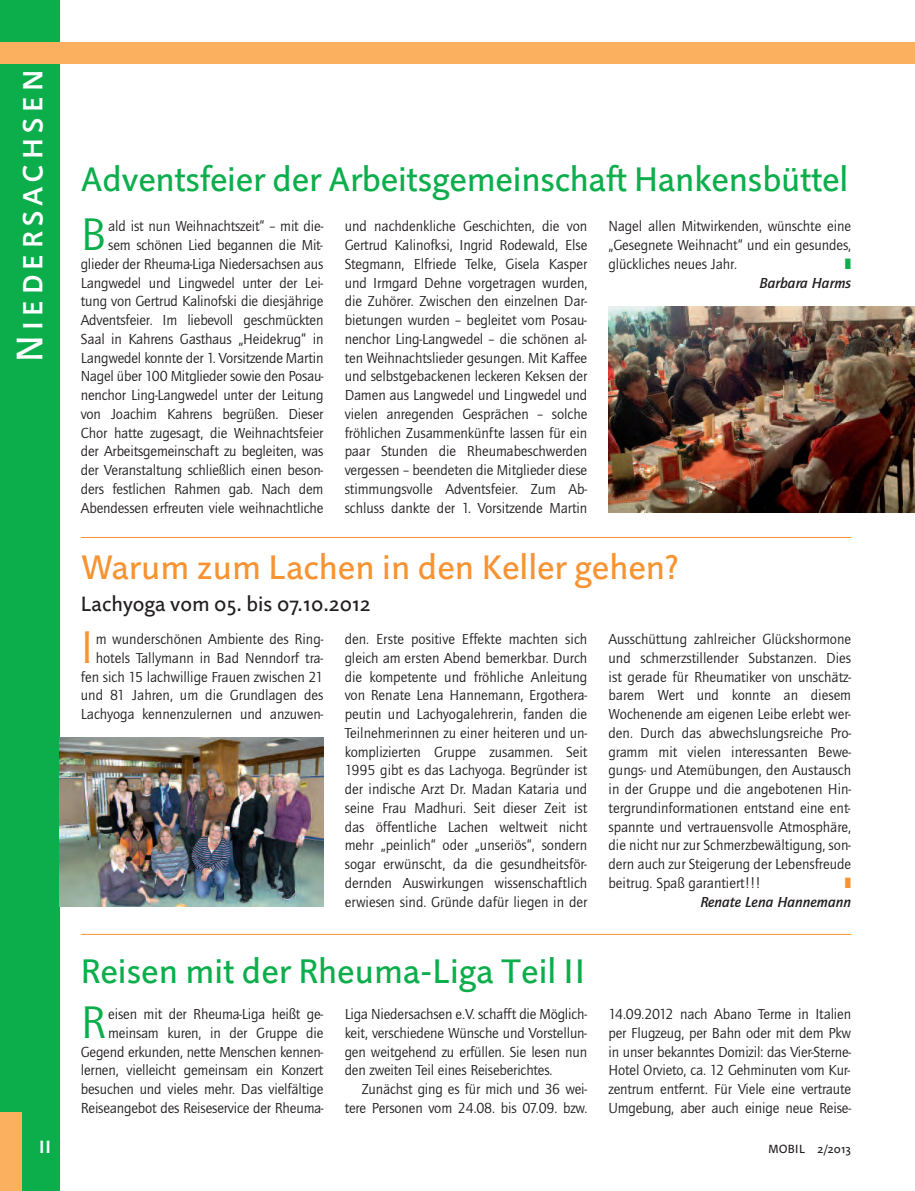
<style>
.page{position:relative;width:915px;height:1191px;background:#fff}
.page>*{position:absolute;margin:0;border:0;box-sizing:border-box;transform-origin:0 0}
.t1{font:47.4px "Quay Sans ITC";color:#0cae4c}
.t2{font:47.4px "Quay Sans ITC";color:#f79332}
.t3{font:37.5px "Linotype Projekt SC";letter-spacing:.1em;color:#fff}
.t4{font:34.5px "Linotype Projekt";letter-spacing:-.005em;color:#0cae4c}
.t5{font:34.5px "Linotype Projekt";color:#f79332}
.t6{font:21px "Linotype Projekt";color:#231f20}
.t7{font:700 18px "Linotype Projekt";color:#fff}
.t8{font:15px/18.8px "Quay Sans ITC";letter-spacing:-.01em;color:#231f20;text-align:justify}
.t9{font:italic 500 15px "Quay Sans ITC";color:#231f20}
.t10{font:12px "Linotype Projekt";letter-spacing:.015em;color:#231f20}
</style>
<div class="page">
<div style="left:0;top:0;width:60px;height:1191px;background:#0cae4c"></div>
<div style="left:0;top:43px;width:914px;height:21px;background:#fab05f"></div>
<div style="left:0;top:1113px;width:21px;height:78px;background:#fab05f"></div>
<hr style="left:81px;top:537px;width:769px;height:1px;background:#f79332">
<img style="left:608px;top:306px;width:306px;height:206px">
<hr style="left:81px;top:934px;width:769px;height:1px;background:#f79332">
<img style="left:60px;top:738px;width:263px;height:168px">
<h2 class="t3" style="left:17px;top:362px;width:295px;rotate:-90deg">Niedersachsen</h2>
<h3 class="t4" style="left:81px;top:167px;width:768px">Adventsfeier der Arbeitsgemeinschaft Hankensbüttel</h3>
<h1 class="t1" style="left:81px;top:216px;width:27px">B</h1>
<p class="t8" style="left:81px;top:218px;width:244px;text-align:right">ald ist nun Weihnachtszeit“ – mit die-<br>sem schönen Lied begannen die Mit&shy;glieder der Rheuma-Liga Niedersachsen aus Langwedel und Lingwedel unter der Lei&shy;tung von Gertrud Kalinofski die diesjährige Adventsfeier. Im liebevoll geschmückten Saal in Kahrens Gasthaus „Heidekrug“ in Langwedel konnte der 1. Vorsitzende Martin Nagel über 100 Mitglieder sowie den Posau&shy;nenchor Ling-Langwedel unter der Leitung von Joachim Kahrens begrüßen. Dieser Chor hatte zugesagt, die Weihnachtsfeier der Arbeitsgemeinschaft zu begleiten, was der Veranstaltung schließlich einen beson&shy;ders festlichen Rahmen gab. Nach dem Abendessen erfreuten viele weihnachtliche</p>
<p class="t8" style="left:344px;top:218px;width:244px">und nachdenkliche Geschichten, die von Gertrud Kalinofksi, Ingrid Rodewald, Else Stegmann, Elfriede Telke, Gisela Kasper und Irmgard Dehne vorgetragen wurden, die Zuhörer. Zwischen den einzelnen Dar - bie tungen wurden – begleitet vom Posau&shy;nenchor Ling-Langwedel – die schönen al&shy;ten Weihnachtslieder gesungen. Mit Kaffee und selbstge backenen leckeren Keksen der Damen aus Langwedel und Lingwedel und vielen an regenden Gesprächen – solche fröhlichen Zusammenkünfte lassen für ein paar Stunden die Rheumabeschwerden vergessen – beendeten die Mitglieder diese stimmungsvolle Adventsfeier. Zum Ab&shy;schluss dankte der 1. Vorsitzende Martin</p>
<p class="t8" style="left:608px;top:218px;width:244px">Nagel allen Mitwirkenden, wünschte eine „Gesegnete Weihnacht“ und ein gesundes, glückliches neues Jahr.</p>
<p class="t9" style="left:759px;top:277px;width:93px">Barbara Harms</p>
<h3 class="t5" style="left:81px;top:555px;width:598px">Warum zum Lachen in den Keller gehen?</h3>
<h3 class="t6" style="left:81px;top:597px;width:291px">Lachyoga vom 05. bis 07.10.2012</h3>
<h1 class="t2" style="left:81px;top:629px;width:14px">I</h1>
<p class="t8" style="left:344px;top:631px;width:244px">den. Erste positive Effekte machten sich gleich am ersten Abend bemerkbar. Durch die kompetente und fröhliche Anleitung von Renate Lena Hannemann, Ergothera&shy;peutin und Lachyogalehrerin, fanden die Teilnehmerinnen zu einer heiteren und un&shy;komplizierten Gruppe zusammen. Seit 1995 gibt es das Lachyoga. Begründer ist der indische Arzt Dr. Madan Kataria und seine Frau Madhuri. Seit dieser Zeit ist das öffentliche Lachen weltweit nicht mehr „peinlich“ oder „unseriös“, sondern sogar erwünscht, da die gesundheitsför&shy;dernden Auswirkungen wissenschaftlich erwiesen sind. Gründe dafür liegen in der</p>
<p class="t8" style="left:81px;top:631px;width:244px;text-align:right">m wunderschönen Ambiente des Ring&shy;hotels Tallymann in Bad Nenndorf tra&shy;fen sich 15 lachwillige Frauen zwischen 21 und 81 Jahren, um die Grundlagen des Lachyoga kennenzulernen und anzuwen-</p>
<p class="t8" style="left:608px;top:631px;width:244px">Ausschüttung zahlreicher Glückshormone und schmerzstillender Substanzen. Dies ist gerade für Rheumatiker von unschätz - barem Wert und konnte an diesem Wochenende am eigenen Leibe erlebt wer&shy;den. Durch das abwechslungsreiche Pro&shy;gramm mit vielen interessanten Bewe&shy;gungs- und Atemübungen, den Austausch in der Gruppe und die angebotenen Hin&shy;tergrundinformationen entstand eine ent&shy;spannte und vertrauensvolle Atmosphäre, die nicht nur zur Schmerzbewältigung, son&shy;dern auch zur Steigerung der Lebensfreude beitrug. Spaß garantiert!!!</p>
<p class="t9" style="left:700px;top:896px;width:152px">Renate Lena Hannemann</p>
<h3 class="t4" style="left:81px;top:959px;width:505px">Reisen mit der Rheuma-Liga Teil II</h3>
<h1 class="t1" style="left:81px;top:1004px;width:27px">R</h1>
<p class="t8" style="left:81px;top:1006px;width:244px;text-align:right">eisen mit der Rheuma-Liga heißt ge&shy;meinsam kuren, in der Gruppe die Gegend erkunden, nette Menschen kennen&shy;lernen, vielleicht gemeinsam ein Konzert besuchen und vieles mehr. Das vielfältige Reiseangebot des Reiseservice der Rheuma-</p>
<p class="t8" style="left:344px;top:1006px;width:244px">Liga Niedersachsen e.V. schafft die Möglich&shy;keit, verschiedene Wünsche und Vorstellun&shy;gen weitgehend zu erfüllen. Sie lesen nun den zweiten Teil eines Reiseberichtes.</p>
<p class="t8" style="left:344px;top:1081px;width:244px;text-align:right">Zunächst ging es für mich und 36 wei&shy;tere Personen vom 24.08. bis 07.09. bzw.</p>
<p class="t8" style="left:608px;top:1006px;width:244px">14.09.2012 nach Abano Terme in Italien per Flugzeug, per Bahn oder mit dem Pkw in unser bekanntes Domizil: das Vier-Sterne-Hotel Orvieto, ca. 12 Gehminuten vom Kur&shy;zentrum entfernt. Für Viele eine vertraute Umgebung, aber auch einige neue Reise-</p>
<p class="t7" style="left:39px;top:1140px;width:13px">II</p>
<p class="t10" style="left:768px;top:1144px;width:84px">MOBIL 2/2013</p>
</div>
